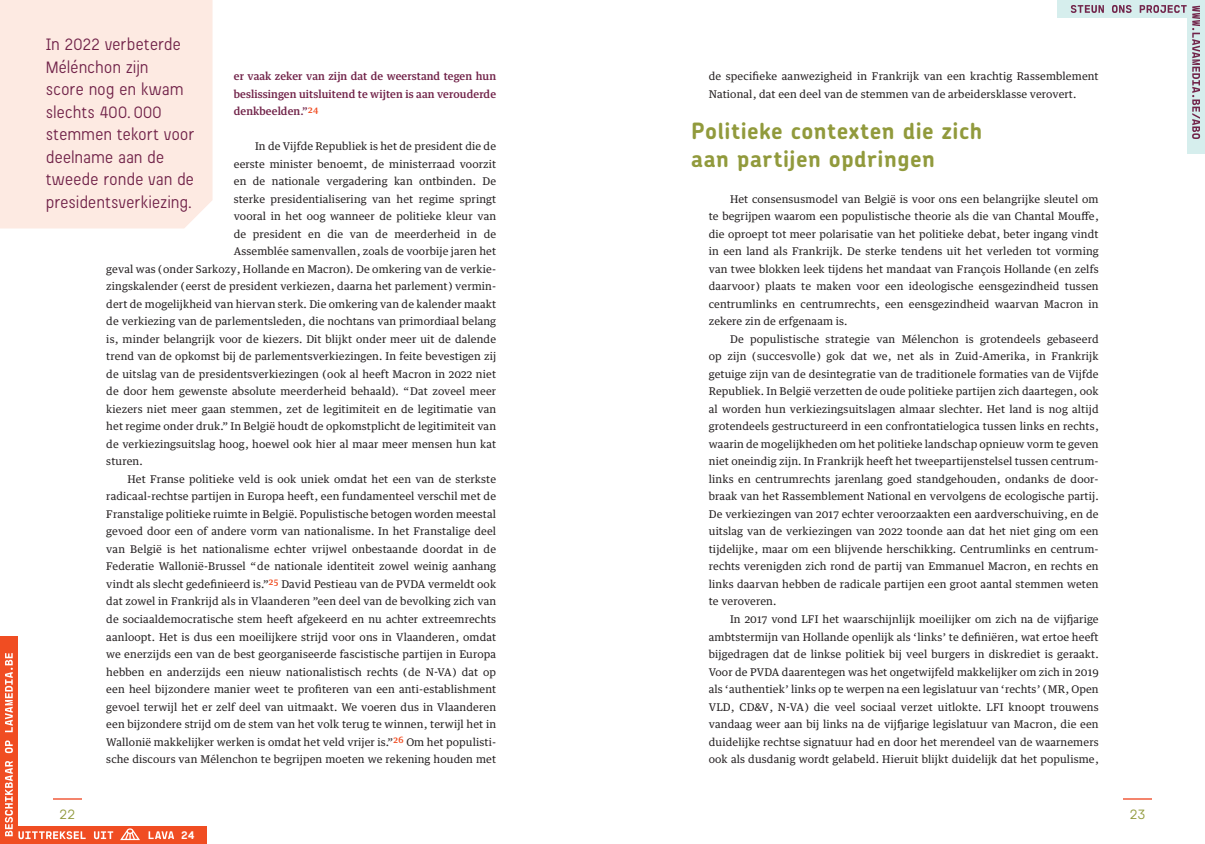
<style>
.page{position:relative;width:1205px;height:844px;background:#fff}
.page>*{position:absolute;margin:0;border:0;box-sizing:border-box;transform-origin:0 0}
._3_3_Lava_-_article_INTERTITLE{font:700 22.5px/27.5px "Chevin Pro";letter-spacing:.025em;color:#919a3c}
._3_4_Lava_-_article_STREAMER_-_C_left{font:17.5px/22.5px "Beauchef";letter-spacing:.03em;color:#712349}
.t1{font:300 13.75px "Gosha Sans";color:#919a3c}
.t2{font:800 11px "Cartograph Mono CF";color:#fff}
._3_2_Lava_-_article_BODY_TEXT{font:10.62px/17.5px "Guardian Text Egyp";letter-spacing:.01em;color:#231f20;text-align:justify}
._3_2_1_Lava_-_article_body_HIGHLIGHT{font:500 10.62px/17.5px "Guardian Text Egyp";letter-spacing:.01em;color:#712349;text-align:justify}
</style>
<div class="page">
<div style="left:0;top:0;width:212px;height:228px;background:#fdeae2"></div>
<svg style="left:1123px;top:798px;width:29px;height:1px"></svg>
<div style="left:1057px;top:0;width:148px;height:18px;background:#d6eeed"></div>
<div style="left:1187px;top:0;width:18px;height:154px;background:#d6eeed"></div>
<div style="left:0;top:826px;width:207px;height:17px;background:#f04d22"></div>
<div style="left:0;top:636px;width:18px;height:207px;background:#f04d22"></div>
<svg style="left:5px;top:653px;width:169px;height:186px"></svg>
<svg style="left:1071px;top:5px;width:115px;height:8px"></svg>
<svg style="left:1192px;top:6px;width:8px;height:133px"></svg>
<p class="_3_4_Lava_-_article_STREAMER_-_C_left" style="left:46px;top:33px;width:150px">In 2022 verbeterde<br>Mélénchon zijn<br>score nog en kwam slechts 400. 000 stemmen tekort voor deelname aan de tweede ronde van de presidentsverkiezing.</p>
<p class="_3_2_1_Lava_-_article_body_HIGHLIGHT" style="left:234px;top:66px;width:264px">er vaak zeker van zijn dat de weerstand tegen hun beslissingen uitsluitend te wijten is aan verouderde denkbeelden.”<sup>24</sup></p>
<p class="_3_2_Lava_-_article_BODY_TEXT" style="left:255px;top:136px;width:243px">In de Vijfde Republiek is het de president die de</p>
<p class="_3_2_Lava_-_article_BODY_TEXT" style="left:234px;top:154px;width:264px">eerste minister benoemt, de ministerraad voorzit</p>
<p class="_3_2_Lava_-_article_BODY_TEXT" style="left:234px;top:171px;width:264px">en de nationale vergadering kan ontbinden. De</p>
<p class="_3_2_Lava_-_article_BODY_TEXT" style="left:234px;top:189px;width:264px">sterke presidentialisering van het regime springt</p>
<p class="_3_2_Lava_-_article_BODY_TEXT" style="left:234px;top:206px;width:264px">vooral in het oog wanneer de politieke kleur van</p>
<p class="_3_2_Lava_-_article_BODY_TEXT" style="left:234px;top:224px;width:264px">de president en die van de meerderheid in de</p>
<p class="_3_2_Lava_-_article_BODY_TEXT" style="left:234px;top:241px;width:264px">Assemblée samenvallen, zoals de voorbije jaren het</p>
<p class="_3_2_Lava_-_article_BODY_TEXT" style="left:106px;top:259px;width:391px">geval was ( onder Sarkozy, Hollande en Macron). De omkering van de verkie-</p>
<p class="_3_2_Lava_-_article_BODY_TEXT" style="left:106px;top:276px;width:391px">zingskalender ( eerst de president verkiezen, daarna het parlement ) vermin-</p>
<p class="_3_2_Lava_-_article_BODY_TEXT" style="left:106px;top:294px;width:391px">dert de mogelijkheid van hiervan sterk. Die omkering van de kalender maakt</p>
<p class="_3_2_Lava_-_article_BODY_TEXT" style="left:106px;top:311px;width:391px">de verkiezing van de parlementsleden, die nochtans van primordiaal belang</p>
<p class="_3_2_Lava_-_article_BODY_TEXT" style="left:106px;top:329px;width:391px">is, minder belangrijk voor de kiezers. Dit blijkt onder meer uit de dalende</p>
<p class="_3_2_Lava_-_article_BODY_TEXT" style="left:106px;top:346px;width:391px">trend van de opkomst bij de parlementsverkiezingen. In feite bevestigen zij</p>
<p class="_3_2_Lava_-_article_BODY_TEXT" style="left:106px;top:364px;width:391px">de uitslag van de presidentsverkiezingen ( ook al heeft Macron in 2022 niet</p>
<p class="_3_2_Lava_-_article_BODY_TEXT" style="left:106px;top:381px;width:391px">de door hem gewenste absolute meerderheid behaald). “ Dat zoveel meer</p>
<p class="_3_2_Lava_-_article_BODY_TEXT" style="left:106px;top:399px;width:391px">kiezers niet meer gaan stemmen, zet de legitimiteit en de legitimatie van</p>
<p class="_3_2_Lava_-_article_BODY_TEXT" style="left:106px;top:416px;width:391px">het regime onder druk.” In België houdt de opkomstplicht de legitimiteit van</p>
<p class="_3_2_Lava_-_article_BODY_TEXT" style="left:106px;top:434px;width:391px">de verkiezingsuitslag hoog, hoewel ook hier al maar meer mensen hun kat</p>
<p class="_3_2_Lava_-_article_BODY_TEXT" style="left:106px;top:451px;width:38px">sturen.</p>
<p class="_3_2_Lava_-_article_BODY_TEXT" style="left:106px;top:469px;width:391px;text-indent:21px">Het Franse politieke veld is ook uniek omdat het een van de sterkste radicaal-rechtse partijen in Europa heeft, een fundamenteel verschil met de Franstalige politieke ruimte in België. Populistische betogen worden meestal gevoed door een of andere vorm van nationalisme. In het Franstalige deel van België is het nationalisme echter vrijwel onbestaande doordat in de Federatie Wallonië-Brussel “ de nationale identiteit zowel weinig aanhang vindt als slecht gedefinieerd is.”<sup>25</sup> David Pestieau van de PVDA vermeldt ook dat zowel in Frankrijd als in Vlaanderen ”een deel van de bevolking zich van de sociaaldemocratische stem heeft afgekeerd en nu achter extreemrechts aanloopt. Het is dus een moeilijkere strijd voor ons in Vlaanderen, omdat we enerzijds een van de best georganiseerde fascistische partijen in Europa hebben en anderzijds een nieuw nationalistisch rechts ( de N-VA ) dat op een heel bijzondere manier weet te profiteren van een anti-establishment gevoel terwijl het er zelf deel van uitmaakt. We voeren dus in Vlaanderen een bijzondere strijd om de stem van het volk terug te winnen, terwijl het in Wallonië makkelijker werken is omdat het veld vrijer is.”<sup>26</sup> Om het populisti&shy;sche discours van Mélenchon te begrijpen moeten we rekening houden met</p>
<p class="_3_2_Lava_-_article_BODY_TEXT" style="left:709px;top:66px;width:391px">de specifieke aanwezigheid in Frankrijk van een krachtig Rassemblement<br>National, dat een deel van de stemmen van de arbeidersklasse verovert.</p>
<p class="_3_3_Lava_-_article_INTERTITLE" style="left:691px;top:117px;width:293px">Politieke contexten die zich aan partijen opdringen</p>
<p class="_3_2_Lava_-_article_BODY_TEXT" style="left:709px;top:189px;width:391px;text-indent:21px">Het consensusmodel van België is voor ons een belangrijke sleutel om te begrijpen waarom een populistische theorie als die van Chantal Mouffe, die oproept tot meer polarisatie van het politieke debat, beter ingang vindt in een land als Frankrijk. De sterke tendens uit het verleden tot vorming van twee blokken leek tijdens het mandaat van François Hollande ( en zelfs daarvoor ) plaats te maken voor een ideologische eensgezindheid tussen centrumlinks en centrumrechts, een eensgezindheid waarvan Macron in zekere zin de erfgenaam is.</p>
<p class="_3_2_Lava_-_article_BODY_TEXT" style="left:709px;top:329px;width:391px;text-indent:21px">De populistische strategie van Mélenchon is grotendeels gebaseerd op zijn ( succesvolle ) gok dat we, net als in Zuid-Amerika, in Frankrijk getuige zijn van de desintegratie van de traditionele formaties van de Vijfde Republiek. In België verzetten de oude politieke partijen zich daartegen, ook al worden hun verkiezingsuitslagen almaar slechter. Het land is nog altijd grotendeels gestructureerd in een confrontatielogica tussen links en rechts, waarin de mogelijkheden om het politieke landschap opnieuw vorm te geven niet oneindig zijn. In Frankrijk heeft het tweepartijenstelsel tussen centrum&shy;links en centrumrechts jarenlang goed standgehouden, ondanks de door&shy;braak van het Rassemblement National en vervolgens de ecologische partij.<br>De verkiezingen van 2017 echter veroorzaakten een aardverschuiving, en de uitslag van de verkiezingen van 2022 toonde aan dat het niet ging om een tijdelijke, maar om een blijvende herschikking. Centrumlinks en centrum&shy;rechts verenigden zich rond de partij van Emmanuel Macron, en rechts en links daarvan hebben de radicale partijen een groot aantal stemmen weten te veroveren.</p>
<p class="_3_2_Lava_-_article_BODY_TEXT" style="left:709px;top:609px;width:391px;text-indent:21px">In 2017 vond LFI het waarschijnlijk moeilijker om zich na de vijfjarige ambtstermijn van Hollande openlijk als ‘links’ te definiëren, wat ertoe heeft bijgedragen dat de linkse politiek bij veel burgers in diskrediet is geraakt.<br>Voor de PVDA daarentegen was het ongetwijfeld makkelijker om zich in 2019 als ‘authentiek’ links op te werpen na een legislatuur van ‘rechts’ ( MR, Open VLD, CD&amp;V, N-VA ) die veel sociaal verzet uitlokte. LFI knoopt trouwens vandaag weer aan bij links na de vijfjarige legislatuur van Macron, die een duidelijke rechtse signatuur had en door het merendeel van de waarnemers ook als dusdanig wordt gelabeld. Hieruit blijkt duidelijk dat het populisme,</p>
<p class="t1" style="left:60px;top:804px;width:17px">22</p>
<p class="t1" style="left:1130px;top:804px;width:17px">23</p>
<p class="t2" style="left:181px;top:828px;width:15px">24</p>
</div>
